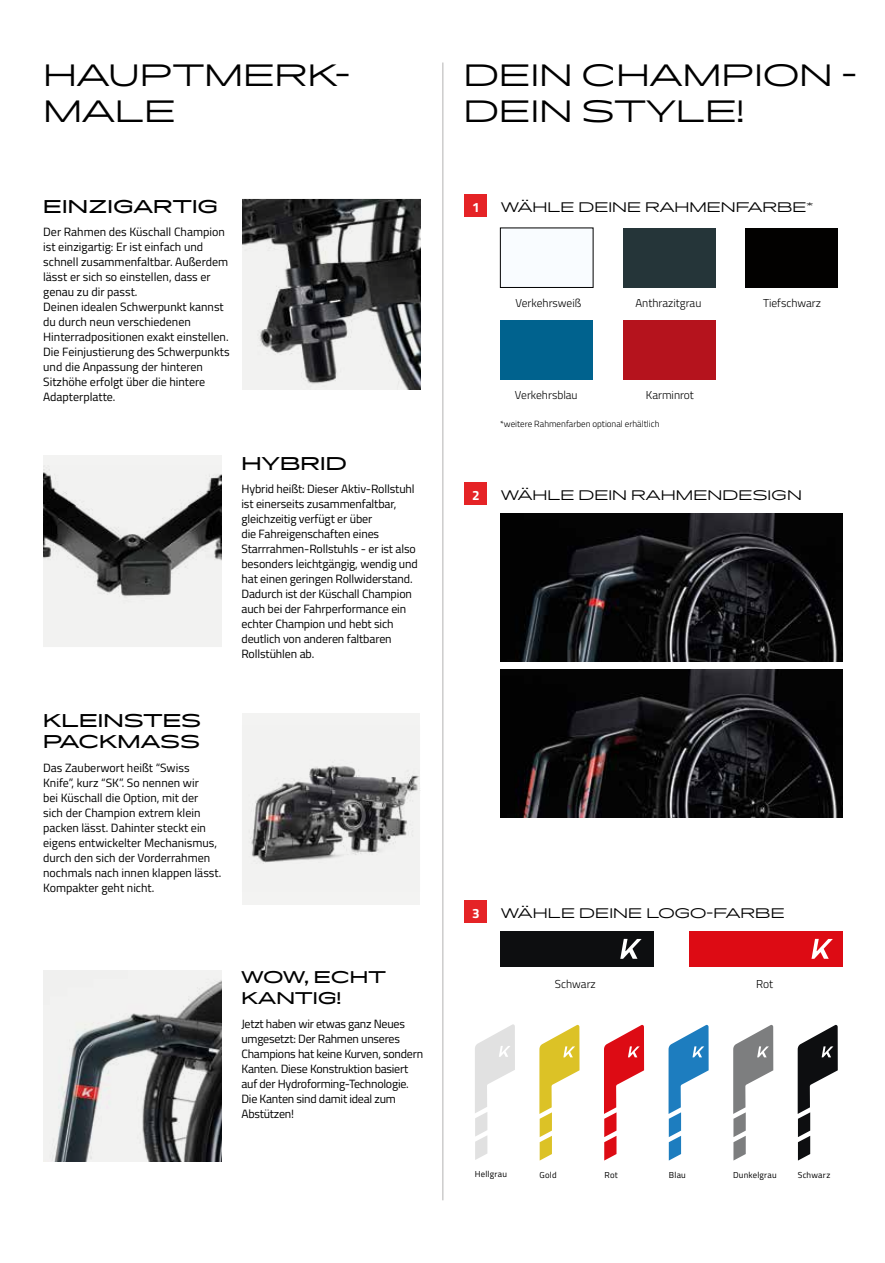
<style>
.page{position:relative;width:885px;height:1263px;background:#fff}
.page>*{position:absolute;margin:0;border:0;box-sizing:border-box;transform-origin:0 0}
.t1{font:300 30px/36px "Pano";letter-spacing:.01em;color:#000}
.t2{font:18px/21px "Pano";letter-spacing:.01em;color:#000}
.t3{font:16.5px/21px "Pano";letter-spacing:.01em;color:#000}
.t4{font:300 13.5px "Pano";color:#000}
.t5{font:700 13.5px "Titillium Web";color:#fff}
.t6{font:12px/15px "Titillium Web";letter-spacing:-.01em;color:#000}
.t7{font:300 11.55px "Titillium Web";color:#000}
.t8{font:300 9px "Titillium Web";color:#000}
.t9{font:8.7px "Titillium Web";letter-spacing:.025em;color:#000}
</style>
<div class="page">
<hr style="left:442px;top:63px;width:1px;height:1137px;background:#b3b2b2">
<div style="left:43px;top:456px;width:179px;height:191px;background:#f3f3f2"></div>
<img style="left:43px;top:469px;width:179px;height:128px">
<div style="left:242px;top:713px;width:178px;height:191px;background:#f3f3f2"></div>
<img style="left:250px;top:762px;width:169px;height:102px">
<img style="left:242px;top:200px;width:178px;height:190px">
<img style="left:500px;top:513px;width:342px;height:149px">
<img style="left:500px;top:669px;width:342px;height:148px">
<img style="left:43px;top:970px;width:179px;height:191px">
<div style="left:464px;top:900px;width:23px;height:23px;background:#e52326"></div>
<div style="left:464px;top:482px;width:23px;height:23px;background:#e52326"></div>
<div style="left:464px;top:195px;width:23px;height:22px;background:#e52326"></div>
<svg style="left:733px;top:1025px;width:40px;height:135px"></svg>
<svg style="left:668px;top:1024px;width:40px;height:136px"></svg>
<svg style="left:797px;top:1024px;width:40px;height:136px"></svg>
<svg style="left:604px;top:1024px;width:40px;height:136px"></svg>
<svg style="left:539px;top:1024px;width:40px;height:136px"></svg>
<div style="left:689px;top:931px;width:153px;height:35px;background:#dd0b14"></div>
<div style="left:500px;top:931px;width:153px;height:35px;background:#0d0e10"></div>
<svg style="left:811px;top:939px;width:21px;height:20px"></svg>
<svg style="left:620px;top:939px;width:21px;height:20px"></svg>
<div style="left:500px;top:320px;width:93px;height:59px;background:#00628e"></div>
<div style="left:622px;top:228px;width:93px;height:60px;background:#253539"></div>
<div style="left:500px;top:228px;width:93px;height:59px;background:#f9fcff"></div>
<div style="left:500px;top:228px;width:93px;height:60px;border:1px solid #000"></div>
<div style="left:745px;top:228px;width:93px;height:59px;background:#020100"></div>
<div style="left:623px;top:320px;width:93px;height:59px;background:#b5131d"></div>
<svg style="left:475px;top:1024px;width:40px;height:136px"></svg>
<h1 class="t1" style="left:43px;top:56px;width:308px">HAUPTMERK-<br>MALE</h1>
<h1 class="t1" style="left:464px;top:56px;width:394px">DEIN CHAMPION -<br>DEIN STYLE!</h1>
<h2 class="t2" style="left:43px;top:195px;width:176px">EINZIGARTIG</h2>
<p class="t6" style="left:43px;top:224px;width:188px">Der Rahmen des Küschall Champion ist einzigartig: Er ist einfach und schnell zusammenfaltbar. Außerdem lässt er sich so einstellen, dass er genau zu dir passt.<br>Deinen idealen Schwerpunkt kannst du durch neun verschiedenen<br>Hinterradpositionen exakt einstellen.<br>Die Feinjustierung des Schwerpunkts und die Anpassung der hinteren<br>Sitzhöhe erfolgt über die hintere<br>Adapterplatte.</p>
<h2 class="t2" style="left:241px;top:452px;width:107px">HYBRID</h2>
<p class="t6" style="left:241px;top:481px;width:178px">Hybrid heißt: Dieser Aktiv-Rollstuhl ist einerseits zusammenfaltbar, gleichzeitig verfügt er über<br>die Fahreigenschaften eines<br>Starrrahmen-Rollstuhls - er ist also besonders leichtgängig, wendig und hat einen geringen Rollwiderstand.<br>Dadurch ist der Küschall Champion auch bei der Fahrperformance ein echter Champion und hebt sich deutlich von anderen faltbaren<br>Rollstühlen ab.</p>
<h2 class="t2" style="left:43px;top:710px;width:159px">KLEINSTES<br>PACKMASS</h2>
<p class="t6" style="left:43px;top:759px;width:179px">Das Zauberwort heißt “Swiss<br>Knife”, kurz “SK”. So nennen wir<br>bei Küschall die Option, mit der<br>sich der Champion extrem klein packen lässt. Dahinter steckt ein eigens entwickelter Mechanismus, durch den sich der Vorderrahmen nochmals nach innen klappen lässt.<br>Kompakter geht nicht.</p>
<h3 class="t3" style="left:241px;top:966px;width:146px">WOW, ECHT<br>KANTIG!</h3>
<p class="t6" style="left:241px;top:1015px;width:183px">Jetzt haben wir etwas ganz Neues umgesetzt: Der Rahmen unseres<br>Champions hat keine Kurven, sondern<br>Kanten. Diese Konstruktion basiert auf der Hydroforming-Technologie.<br>Die Kanten sind damit ideal zum<br>Abstützen!</p>
<p class="t5" style="left:472px;top:197px;width:9px">1</p>
<p class="t4" style="left:501px;top:198px;width:313px">WÄHLE DEINE RAHMENFARBE<sup>*</sup></p>
<p class="t7" style="left:515px;top:295px;width:67px">Verkehrsweiß</p>
<p class="t7" style="left:635px;top:295px;width:67px">Anthrazitgrau</p>
<p class="t7" style="left:763px;top:295px;width:59px">Tiefschwarz</p>
<p class="t7" style="left:515px;top:387px;width:64px">Verkehrsblau</p>
<p class="t7" style="left:645px;top:387px;width:50px">Karminrot</p>
<p class="t8" style="left:500px;top:417px;width:161px">*weitere Rahmenfarben optional erhältlich</p>
<p class="t5" style="left:472px;top:485px;width:9px">2</p>
<p class="t4" style="left:501px;top:486px;width:302px">WÄHLE DEIN RAHMENDESIGN</p>
<p class="t5" style="left:472px;top:903px;width:9px">3</p>
<p class="t4" style="left:501px;top:904px;width:285px">WÄHLE DEINE LOGO-FARBE</p>
<p class="t7" style="left:555px;top:976px;width:42px">Schwarz</p>
<p class="t7" style="left:756px;top:976px;width:18px">Rot</p>
<p class="t9" style="left:475px;top:1168px;width:34px">Hellgrau</p>
<p class="t9" style="left:539px;top:1168px;width:19px">Gold</p>
<p class="t9" style="left:604px;top:1168px;width:15px">Rot</p>
<p class="t9" style="left:669px;top:1168px;width:18px">Blau</p>
<p class="t9" style="left:733px;top:1168px;width:45px">Dunkelgrau</p>
<p class="t9" style="left:797px;top:1168px;width:34px">Schwarz</p>
</div>
